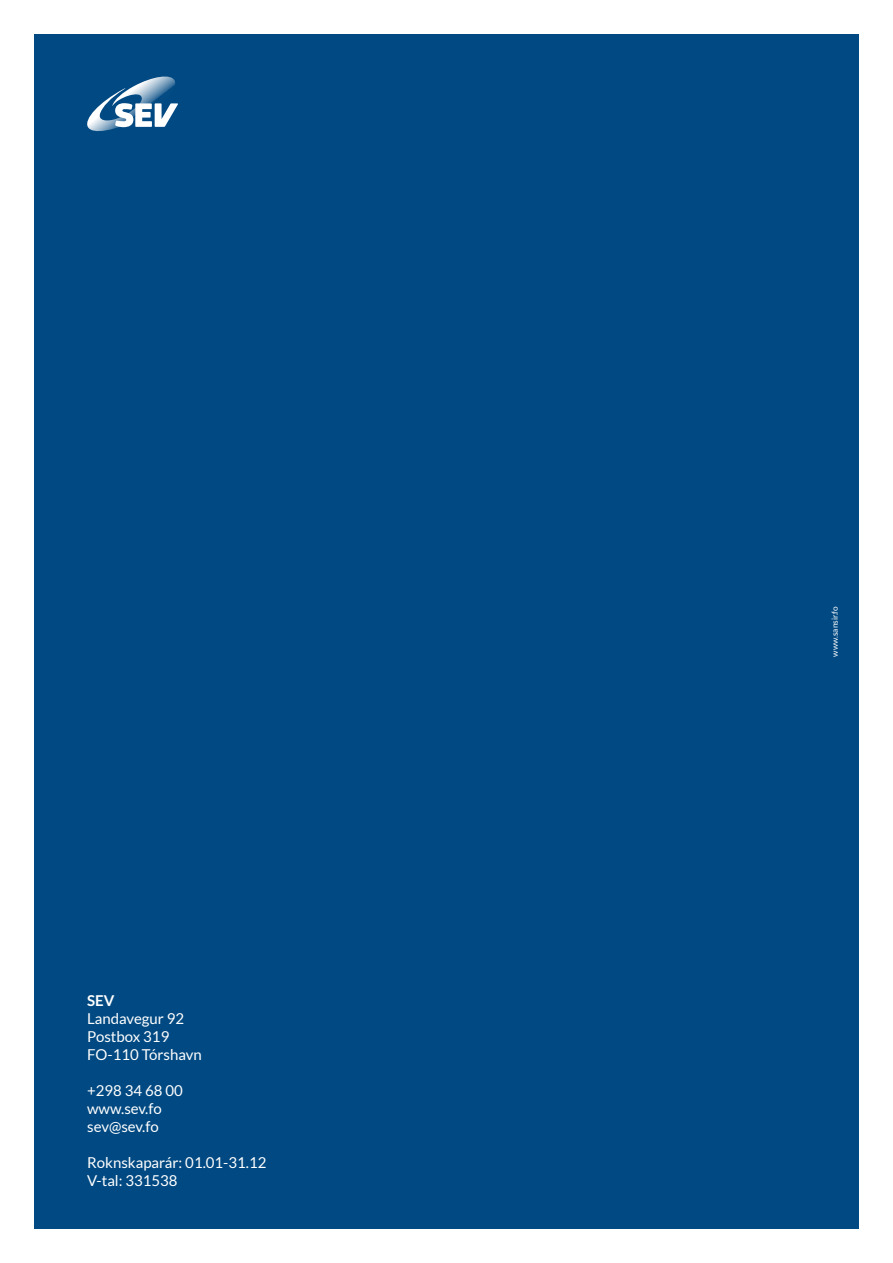
<style>
.page{position:relative;width:893px;height:1263px;background:#fff}
.page>*{position:absolute;margin:0;border:0;box-sizing:border-box;transform-origin:0 0}
.t1{font:15px/18px "Lato";color:#fff}
.t2{font:700 15px "Lato";color:#fff}
.t3{font:8.25px "Lato";color:#fff}
</style>
<div class="page">
<div style="left:34px;top:34px;width:825px;height:1195px;background:#004982"></div>
<svg style="left:87px;top:77px;width:91px;height:54px"></svg>
<p class="t2" style="left:87px;top:992px;width:29px">SEV</p>
<p class="t1" style="left:87px;top:1010px;width:116px">Landavegur 92<br>Postbox 319<br>FO‑110 Tórshavn</p>
<p class="t1" style="left:87px;top:1082px;width:97px">+298 34 68 00 www.sev.fo sev@sev.fo</p>
<p class="t1" style="left:87px;top:1154px;width:181px">Roknskaparár: 01.01‑31.12<br>V-tal: 331538</p>
<p class="t3" style="left:830px;top:657px;width:52px;rotate:-90deg">www.sansir.fo</p>
</div>
